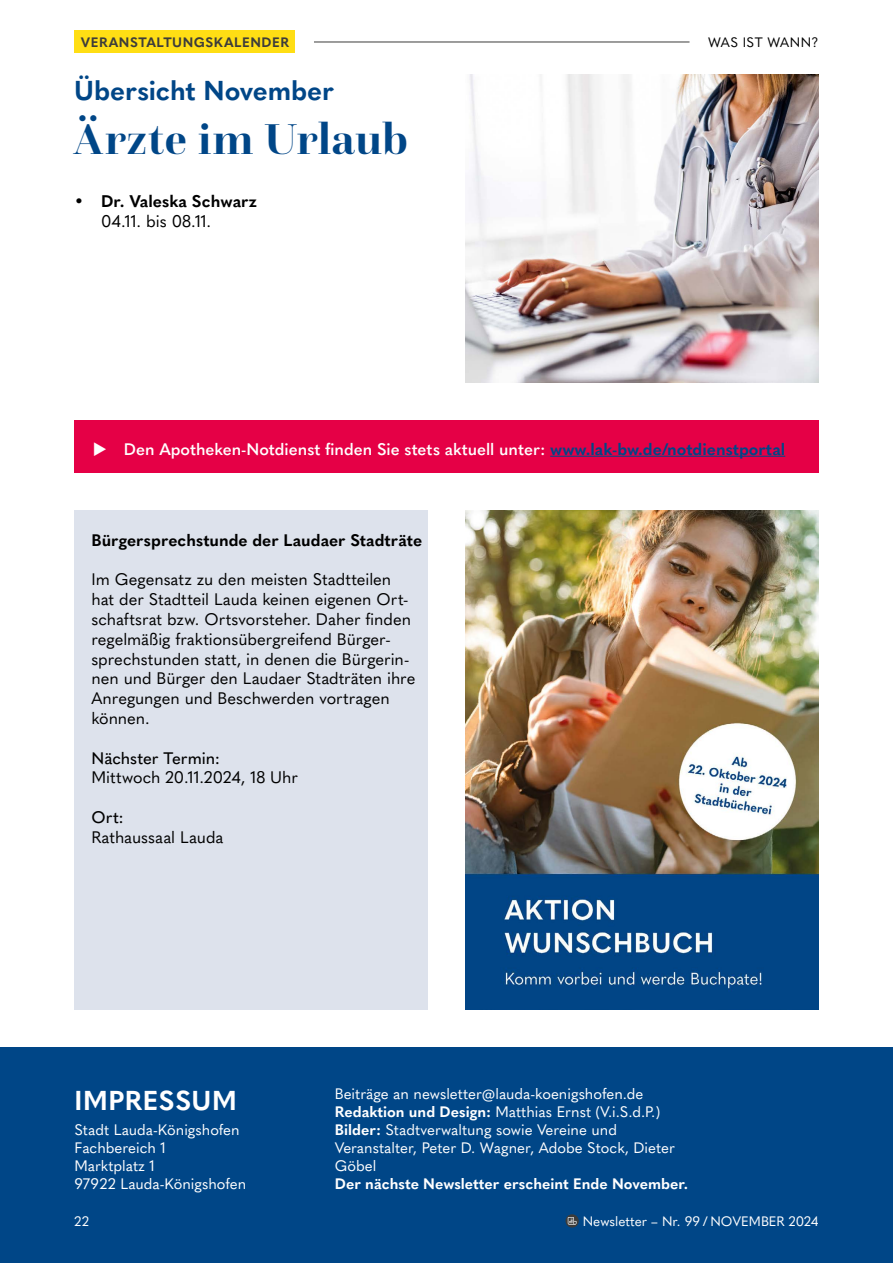
<style>
.page{position:relative;width:893px;height:1263px;background:#fff}
.page>*{position:absolute;margin:0;border:0;box-sizing:border-box;transform-origin:0 0}
.t1{font:700 45px "Questa Grande";letter-spacing:.02em;color:#004687}
.t2{font:700 27px "Quasimoda";letter-spacing:-.005em;color:#004687}
.t3{font:700 27px "Quasimoda";letter-spacing:.025em;color:#fff}
.t4{font:700 16.65px "Quasimoda";color:#000}
.t5{font:16.65px "Quasimoda";color:#000}
.t6{font:16.5px/19.8px "Quasimoda";color:#000}
.t7{font:600 16.5px "Quasimoda";color:#fff}
.t8{font:700 16.5px "Quasimoda";color:#000}
.t9{font:500 16.5px "Quasimoda";color:#000}
.t10{font:15px/18px "Quasimoda";color:#fff}
.t11{font:700 15px "Quasimoda";color:#fff}
.t12{font:13.5px "Quasimoda";color:#fff}
.t13{font:700 13.5px "Quasimoda";letter-spacing:.04em;color:#3c3c3b}
.t14{font:13.5px "Quasimoda";letter-spacing:.04em;color:#000}
.s1{font-weight:700;color:#004687}
.s2{font-weight:700}
</style>
<div class="page">
<div style="left:0;top:1047px;width:893px;height:216px;background:#004687"></div>
<div style="left:74px;top:420px;width:745px;height:53px;background:#e50046"></div>
<hr style="left:550px;top:456px;width:235px;height:1px;background:#004687">
<img style="left:465px;top:74px;width:354px;height:309px">
<div style="left:74px;top:510px;width:354px;height:500px;background:#dde2ec"></div>
<img style="left:465px;top:510px;width:354px;height:500px">
<div style="left:74px;top:31px;width:221px;height:22px;background:#ffde14"></div>
<hr style="left:314px;top:42px;width:375px;height:1px;background:#3c3c3b">
<svg style="left:565px;top:1214px;width:14px;height:13px"></svg>
<svg style="left:568px;top:1217px;width:8px;height:8px"></svg>
<p class="t13" style="left:81px;top:32px;width:210px">VERANSTALTUNGSKALENDER</p>
<p class="t14" style="left:708px;top:32px;width:112px">WAS IST WANN?</p>
<h2 class="t2" style="left:74px;top:69px;width:261px">Übersicht November</h2>
<h1 class="t1" style="left:74px;top:111px;width:335px">Ärzte im Urlaub</h1>
<p class="t4" style="left:74px;top:188px;width:184px">• Dr. Valeska Schwarz</p>
<p class="t5" style="left:101px;top:208px;width:111px">04.11. bis 08.11.</p>
<p class="t7" style="left:93px;top:436px;width:694px">◆ Den Apotheken-Notdienst finden Sie stets aktuell unter: <span class="s1">www.lak-bw.de/notdienstportal</span></p>
<p class="t8" style="left:91px;top:527px;width:332px">Bürgersprechstunde der Laudaer Stadträte</p>
<p class="t6" style="left:91px;top:568px;width:326px">Im Gegensatz zu den meisten Stadtteilen hat der Stadtteil Lauda keinen eigenen Ort&shy;schaftsrat bzw. Ortsvorsteher. Daher finden regelmäßig fraktionsübergreifend Bürger&shy;sprechstunden statt, in denen die Bürgerin&shy;nen und Bürger den Laudaer Stadträten ihre Anregungen und Beschwerden vortragen können.</p>
<p class="t9" style="left:91px;top:745px;width:130px">Nächster Termin:</p>
<p class="t6" style="left:91px;top:766px;width:208px">Mittwoch 20.11.2024, 18 Uhr</p>
<p class="t9" style="left:91px;top:804px;width:34px">Ort:</p>
<p class="t6" style="left:91px;top:826px;width:134px">Rathaussaal Lauda</p>
<h2 class="t3" style="left:74px;top:1079px;width:164px">IMPRESSUM</h2>
<p class="t10" style="left:335px;top:1083px;width:342px">Beiträge an newsletter@lauda-koenigshofen.de <span class="s2">Redaktion und Design:</span> Matthias Ernst (V.i.S.d.P.)<br><span class="s2">Bilder:</span> Stadtverwaltung sowie Vereine und Veranstalter, Peter D. Wagner, Adobe Stock, Dieter Göbel</p>
<p class="t11" style="left:335px;top:1172px;width:355px">Der nächste Newsletter erscheint Ende November.</p>
<p class="t10" style="left:74px;top:1119px;width:173px">Stadt Lauda-Königshofen<br>Fachbereich 1<br>Marktplatz 1<br>97922 Lauda-Königshofen</p>
<p class="t12" style="left:74px;top:1211px;width:16px">22</p>
<p class="t12" style="left:583px;top:1211px;width:237px">Newsletter – Nr. 99 / NOVEMBER 2024</p>
</div>
